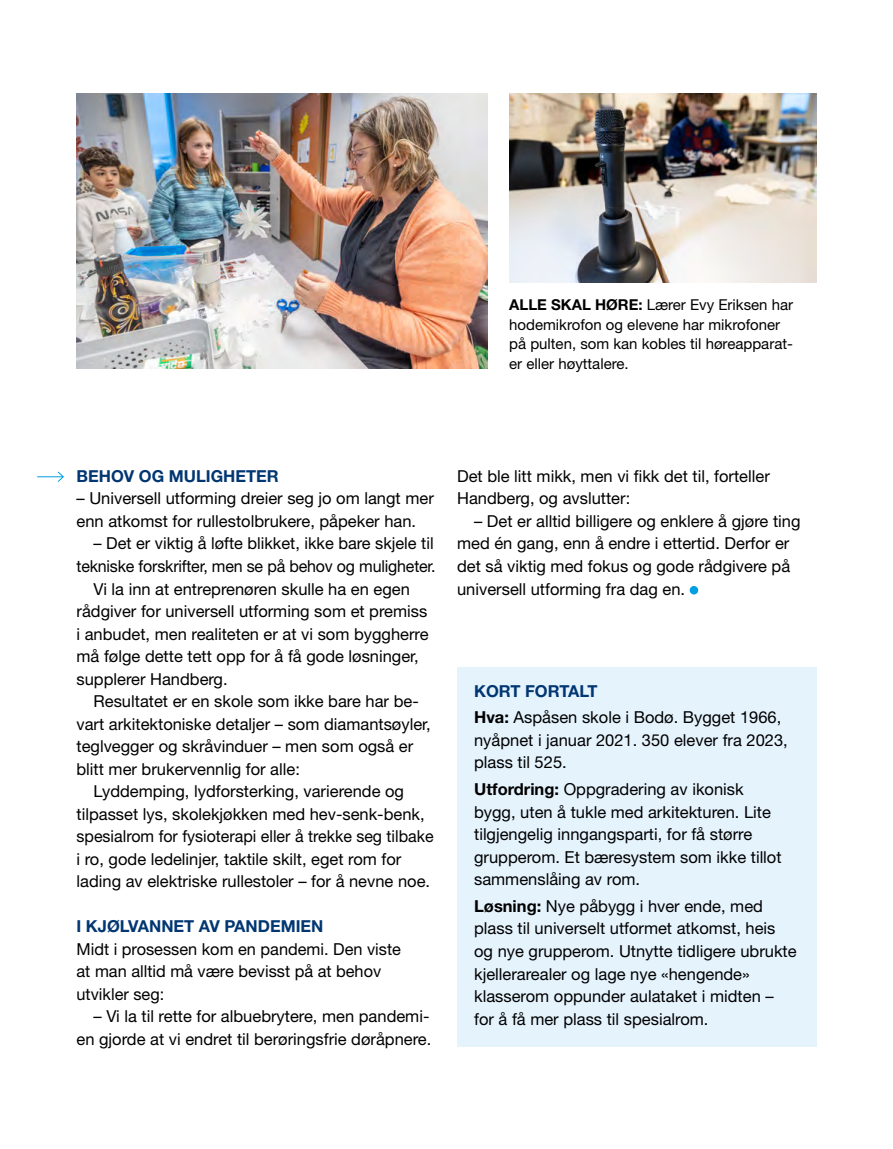
<style>
.page{position:relative;width:893px;height:1149px;background:#fff}
.page>*{position:absolute;margin:0;border:0;box-sizing:border-box;transform-origin:0 0}
.t1{font:16.5px/22.5px "Helvetica Neue LT Pro";color:#000}
.t2{font:700 16.5px "Helvetica Neue LT Pro";color:#003671}
.t3{font:15px/19.5px "Helvetica Neue LT Pro";color:#000}
.s1{font-weight:700}
.s2{font-weight:700;color:#003671}
</style>
<div class="page">
<div style="left:690px;top:585px;width:8px;height:9px;background:#009fe3;border-radius:50%"></div>
<div style="left:457px;top:667px;width:359px;height:379px;background:#e5f3fd"></div>
<img style="left:77px;top:94px;width:411px;height:274px">
<img style="left:509px;top:94px;width:307px;height:189px">
<svg style="left:37px;top:471px;width:27px;height:11px"></svg>
<p class="t3" style="left:509px;top:294px;width:285px"><span class="s1">ALLE SKAL HØRE:</span> Lærer Evy Eriksen har hodemikrofon og elevene har mikrofoner på pulten, som kan kobles til høreapparat&shy;er eller høyttalere.</p>
<p class="t2" style="left:77px;top:465px;width:204px">BEHOV OG MULIGHETER</p>
<p class="t1" style="left:77px;top:486px;width:359px">– Universell utforming dreier seg jo om langt mer enn atkomst for rullestolbrukere, påpeker han.</p>
<p class="t1" style="left:94px;top:531px;width:342px">– Det er viktig å løfte blikket, ikke bare skjele til</p>
<p class="t1" style="left:77px;top:554px;width:361px">tekniske forskrifter, men se på behov og muligheter.</p>
<p class="t1" style="left:94px;top:576px;width:318px">Vi la inn at entreprenøren skulle ha en egen</p>
<p class="t1" style="left:77px;top:599px;width:352px">rådgiver for universell utforming som et premiss</p>
<p class="t1" style="left:77px;top:621px;width:354px">i anbudet, men realiteten er at vi som byggherre</p>
<p class="t1" style="left:77px;top:644px;width:344px">må følge dette tett opp for å få gode løsninger,</p>
<p class="t1" style="left:77px;top:667px;width:153px">supplerer Handberg.</p>
<p class="t1" style="left:94px;top:689px;width:327px">Resultatet er en skole som ikke bare har be-</p>
<p class="t1" style="left:77px;top:712px;width:356px">vart arkitektoniske detaljer – som diamantsøyler,</p>
<p class="t1" style="left:77px;top:734px;width:338px">teglvegger og skråvinduer – men som også er</p>
<p class="t1" style="left:77px;top:757px;width:225px">blitt mer brukervennlig for alle:</p>
<p class="t1" style="left:94px;top:779px;width:312px">Lyddemping, lydforsterking, varierende og</p>
<p class="t1" style="left:77px;top:802px;width:350px">tilpasset lys, skolekjøkken med hev-senk-benk,</p>
<p class="t1" style="left:77px;top:824px;width:359px">spesialrom for fysioterapi eller å trekke seg tilbake</p>
<p class="t1" style="left:77px;top:846px;width:326px">i ro, gode ledelinjer, taktile skilt, eget rom for</p>
<p class="t1" style="left:77px;top:869px;width:355px">lading av elektriske rullestoler – for å nevne noe.</p>
<p class="t2" style="left:77px;top:915px;width:248px">I KJØLVANNET AV PANDEMIEN</p>
<p class="t1" style="left:77px;top:936px;width:326px">Midt i prosessen kom en pandemi. Den viste at man alltid må være bevisst på at behov utvikler seg:</p>
<p class="t1" style="left:77px;top:1004px;width:356px;text-align:right">– Vi la til rette for albuebrytere, men pandemi&shy;en gjorde at vi endret til berøringsfrie døråpnere.</p>
<p class="t1" style="left:457px;top:464px;width:314px">Det ble litt mikk, men vi fikk det til, forteller<br>Handberg, og avslutter:</p>
<p class="t1" style="left:457px;top:509px;width:345px;text-indent:17px">– Det er alltid billigere og enklere å gjøre ting med én gang, enn å endre i ettertid. Derfor er det så viktig med fokus og gode rådgivere på universell utforming fra dag en.</p>
<p class="t1" style="left:474px;top:676px;width:309px;line-height:26.7px"><span class="s2">KORT FORTALT<br></span><span class="s1">Hva:</span> Aspåsen skole i Bodø. Bygget 1966,</p>
<p class="t1" style="left:474px;top:728px;width:315px">nyåpnet i januar 2021. 350 elever fra 2023, plass til 525.</p>
<p class="t1" style="left:474px;top:777px;width:309px"><span class="s1">Utfordring:</span> Oppgradering av ikonisk bygg, uten å tukle med arkitekturen. Lite tilgjengelig inngangsparti, for få større grupperom. Et bæresystem som ikke tillot sammenslåing av rom.</p>
<p class="t1" style="left:474px;top:894px;width:324px"><span class="s1">Løsning:</span> Nye påbygg i hver ende, med plass til universelt utformet atkomst, heis og nye grupperom. Utnytte tidligere ubrukte kjellerarealer og lage nye «hengende» klasserom oppunder aulataket i midten – for å få mer plass til spesialrom.</p>
</div>
